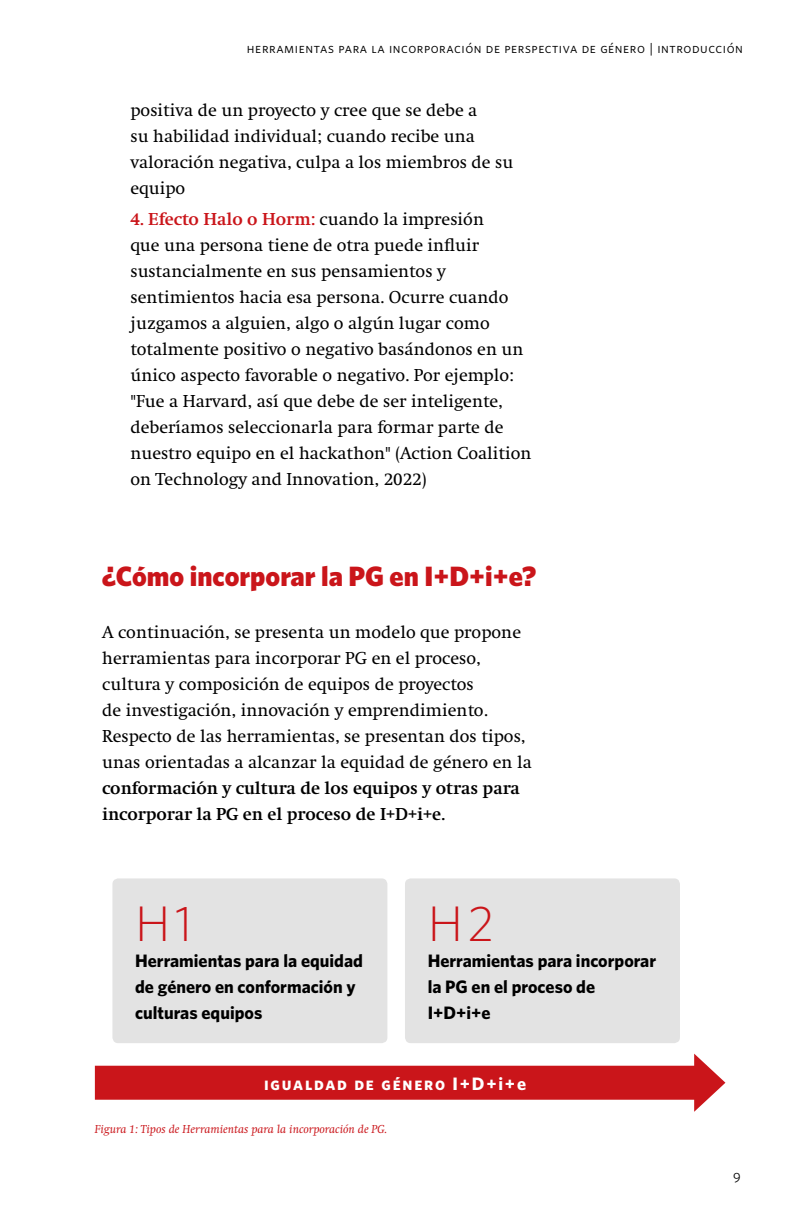
<style>
.page{position:relative;width:792px;height:1224px;background:#fff}
.page>*{position:absolute;margin:0;border:0;box-sizing:border-box;transform-origin:0 0}
.t1{font:300 50px "Whitney";color:#ca151a}
.t2{font:900 28px "Whitney";color:#ca151a}
.t3{font:18px/26px "Swift";color:#000}
.t4{font:700 18px/26px "Whitney";color:#000}
.t5{font:700 18px/26px "Swift";color:#000}
.t6{font:18px "Whitney Bold SC";letter-spacing:.1em;color:#fff}
.t7{font:14px "Whitney Book SC";letter-spacing:.04em;color:#000}
.t8{font:italic 12px "Swift";color:#ca151a}
.s1{font-weight:700;color:#ca151a}
.s2{font-family:"Whitney";font-weight:700}
</style>
<div class="page">
<div style="left:112px;top:878px;width:275px;height:165px;background:#e3e3e3;border-radius:6px"></div>
<div style="left:405px;top:878px;width:275px;height:165px;background:#e3e3e3;border-radius:6px"></div>
<div style="left:95px;top:1066px;width:611px;height:34px;background:#ca151a"></div>
<svg style="left:694px;top:1054px;width:31px;height:58px"></svg>
<p class="t7" style="left:247px;top:40px;width:497px">herramientas para la incorporación de perspectiva de género | introducción</p>
<p class="t3" style="left:130px;top:97px;width:385px">positiva de un proyecto y cree que se debe a<br>su habilidad individual; cuando recibe una valoración negativa, culpa a los miembros de su equipo</p>
<p class="t3" style="left:130px;top:207px;width:403px"><span class="s1">4. Efecto Halo o Horm:</span> cuando la impresión<br>que una persona tiene de otra puede influir sustancialmente en sus pensamientos y sentimientos hacia esa persona. Ocurre cuando juzgamos a alguien, algo o algún lugar como totalmente positivo o negativo basándonos en un único aspecto favorable o negativo. Por ejemplo: "Fue a Harvard, así que debe de ser inteligente, deberíamos seleccionarla para formar parte de nuestro equipo en el hackathon" (Action Coalition on Technology and Innovation, 2022)</p>
<h2 class="t2" style="left:102px;top:559px;width:435px">¿Cómo incorporar la PG en I+D+i+e?</h2>
<p class="t3" style="left:102px;top:620px;width:431px">A continuación, se presenta un modelo que propone herramientas para incorporar PG en el proceso, cultura y composición de equipos de proyectos<br>de investigación, innovación y emprendimiento.<br>Respecto de las herramientas, se presentan dos tipos, unas orientadas a alcanzar la equidad de género en la</p>
<p class="t5" style="left:102px;top:776px;width:419px">conformación y cultura de los equipos y otras para incorporar la PG en el proceso de I+D+i+e.</p>
<h1 class="t1" style="left:135px;top:895px;width:59px">H1</h1>
<p class="t4" style="left:135px;top:947px;width:229px">Herramientas para la equidad de género en conformación y culturas equipos</p>
<h1 class="t1" style="left:428px;top:895px;width:68px">H2</h1>
<p class="t4" style="left:428px;top:947px;width:230px">Herramientas para incorporar la PG en el proceso de<br>I+D+i+e</p>
<p class="t6" style="left:264px;top:1073px;width:264px">igualdad de género <span class="s2">I+</span>D<span class="s2">+i+e</span></p>
<p class="t8" style="left:95px;top:1122px;width:294px">Figura 1: Tipos de Herramientas para la incorporación de PG.</p>
<p class="t7" style="left:733px;top:1167px;width:9px">9</p>
</div>
